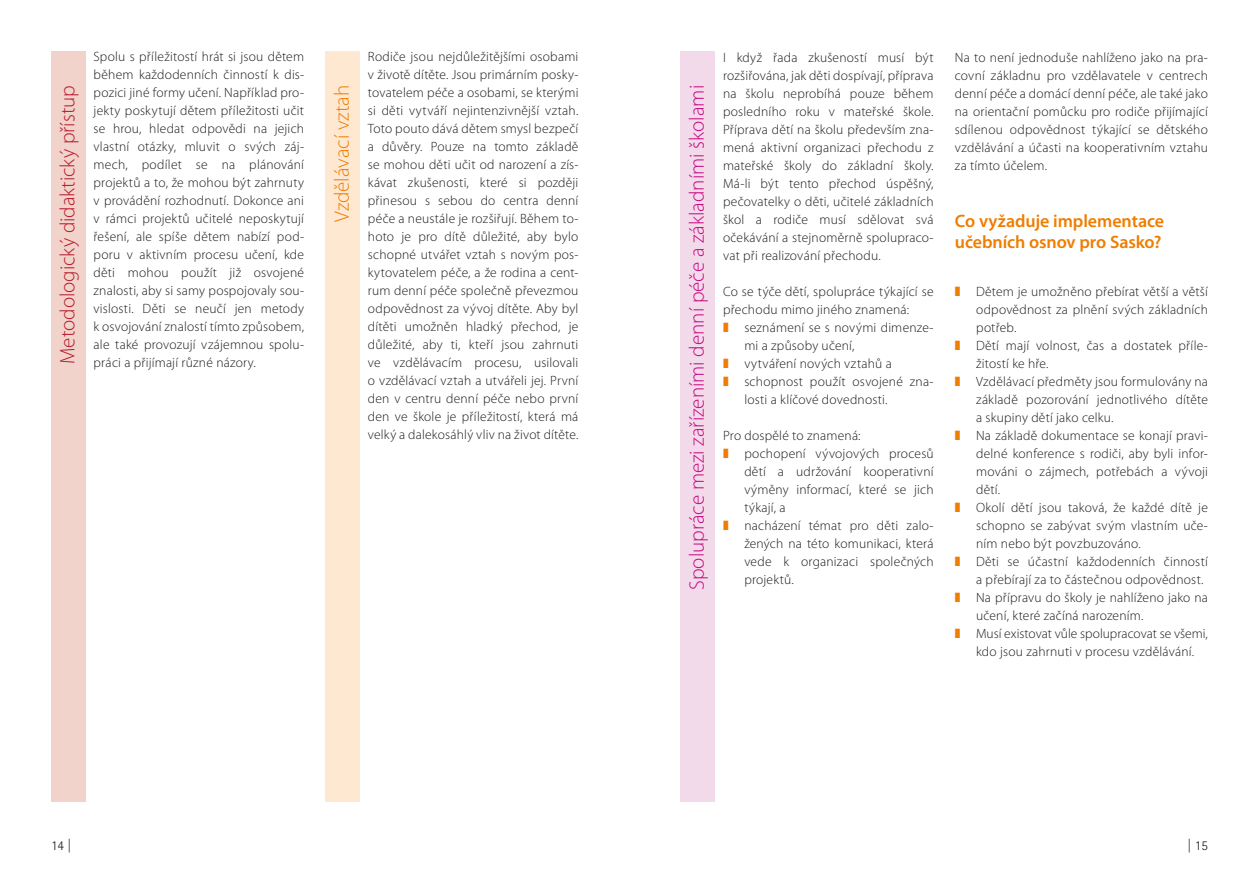
<style>
.page{position:relative;width:1259px;height:893px;background:#fff}
.page>*{position:absolute;margin:0;border:0;box-sizing:border-box;transform-origin:0 0}
.t1{font:300 21px "Myriad Pro";color:#c5087f}
.t2{font:300 21px "Myriad Pro";color:#b61829}
.t3{font:300 21px "Myriad Pro";color:#ef7d00}
.t4{font:600 18px/21px "Myriad Pro";letter-spacing:-.005em;color:#ef7d00}
.t5{font:300 13.5px/18px "Myriad Pro";letter-spacing:.015em;color:#1b1a19;text-align:justify}
.t6{font:300 13.5px "Agfa Rotis Sans Serif";color:#1b1a19}
.s1{color:#ef7d00}
</style>
<div class="page">
<div style="left:325px;top:51px;width:34px;height:750px;background:#fee8d2"></div>
<div style="left:680px;top:51px;width:34px;height:750px;background:#f2daeb"></div>
<div style="left:51px;top:51px;width:34px;height:750px;background:#f1d3cb"></div>
<h1 class="t2" style="left:55px;top:364px;width:280px;rotate:-90deg">Metodologický didaktický přístup</h1>
<p class="t5" style="left:94px;top:48px;width:212px">Spolu s příležitostí hrát si jsou dětem během každodenních činností k dis&shy;pozici jiné formy učení. Například pro&shy;jekty poskytují dětem příležitosti učit se hrou, hledat odpovědi na jejich vlastní otázky, mluvit o svých záj&shy;mech, podílet se na plánování projektů a to, že mohou být zahrnuty v provádění rozhodnutí. Dokonce ani v rámci projektů učitelé neposkytují řešení, ale spíše dětem nabízí pod&shy;poru v aktivním procesu učení, kde děti mohou použít již osvojené znalosti, aby si samy pospojovaly sou&shy;vislosti. Děti se neučí jen metody k osvojování znalostí tímto způsobem, ale také provozují vzájemnou spolu&shy;práci a přijímají různé názory.</p>
<p class="t5" style="left:368px;top:48px;width:212px">Rodiče jsou nejdůležitějšími osobami v životě dítěte. Jsou primárním posky&shy;tovatelem péče a osobami, se kterými si děti vytváří nejintenzivnější vztah.<br>Toto pouto dává dětem smysl bezpečí a důvěry. Pouze na tomto základě se mohou děti učit od narození a zís&shy;kávat zkušenosti, které si později přinesou s sebou do centra denní péče a neustále je rozšiřují. Během to&shy;hoto je pro dítě důležité, aby bylo schopné utvářet vztah s novým pos&shy;kytovatelem péče, a že rodina a cent&shy;rum denní péče společně převezmou odpovědnost za vývoj dítěte. Aby byl dítěti umožněn hladký přechod, je důležité, aby ti, kteří jsou zahrnuti ve vzdělávacím procesu, usilovali o vzdělávací vztah a utvářeli jej. První den v centru denní péče nebo první den ve škole je příležitostí, která má velký a dalekosáhlý vliv na život dítěte.</p>
<h1 class="t3" style="left:329px;top:222px;width:138px;rotate:-90deg">Vzdělávací vztah</h1>
<h1 class="t1" style="left:684px;top:590px;width:506px;rotate:-90deg">Spolupráce mezi zařízeními denní péče a základními školami</h1>
<p class="t5" style="left:723px;top:48px;width:212px">I když řada zkušeností musí být rozšiřována, jak děti dospívají, příprava na školu neprobíhá pouze během posledního roku v mateřské škole.<br>Příprava dětí na školu především zna&shy;mená aktivní organizaci přechodu z mateřské školy do základní školy.<br>Má-li být tento přechod úspěšný, pečovatelky o děti, učitelé základních škol a rodiče musí sdělovat svá očekávání a stejnoměrně spolupraco&shy;vat při realizování přechodu.</p>
<p class="t5" style="left:723px;top:282px;width:212px">Co se týče dětí, spolupráce týkající se</p>
<p class="t5" style="left:723px;top:300px;width:187px">přechodu mimo jiného znamená:</p>
<p class="t5" style="left:723px;top:318px;width:212px"><span class="s1">❚</span> seznámení se s novými dimenze-</p>
<p class="t5" style="left:744px;top:336px;width:112px">mi a způsoby učení,</p>
<p class="t5" style="left:723px;top:354px;width:170px"><span class="s1">❚</span> vytváření nových vztahů a</p>
<p class="t5" style="left:723px;top:372px;width:211px"><span class="s1">❚</span> schopnost použít osvojené zna-</p>
<p class="t5" style="left:744px;top:390px;width:145px">losti a klíčové dovednosti.</p>
<p class="t5" style="left:723px;top:426px;width:139px">Pro dospělé to znamená:</p>
<p class="t5" style="left:723px;top:444px;width:212px"><span class="s1">❚</span> pochopení vývojových procesů</p>
<p class="t5" style="left:744px;top:462px;width:191px">dětí a udržování kooperativní</p>
<p class="t5" style="left:744px;top:480px;width:191px">výměny informací, které se jich</p>
<p class="t5" style="left:744px;top:498px;width:43px">týkají, a</p>
<p class="t5" style="left:723px;top:516px;width:211px"><span class="s1">❚</span> nacházení témat pro děti zalo-</p>
<p class="t5" style="left:744px;top:534px;width:191px">žených na této komunikaci, která</p>
<p class="t5" style="left:744px;top:552px;width:191px">vede k organizaci společných</p>
<p class="t5" style="left:744px;top:570px;width:51px">projektů.</p>
<p class="t5" style="left:955px;top:48px;width:254px">Na to není jednoduše nahlíženo jako na pra&shy;covní základnu pro vzdělavatele v centrech denní péče a domácí denní péče, ale také jako na orientační pomůcku pro rodiče přijímající sdílenou odpovědnost týkající se dětského vzdělávání a účasti na kooperativním vztahu za tímto účelem.</p>
<h2 class="t4" style="left:955px;top:210px;width:211px">Co vyžaduje implementace učebních osnov pro Sasko?</h2>
<p class="t5" style="left:955px;top:282px;width:254px"><span class="s1">❚</span> Dětem je umožněno přebírat větší a větší</p>
<p class="t5" style="left:976px;top:300px;width:233px">odpovědnost za plnění svých základních</p>
<p class="t5" style="left:976px;top:318px;width:42px">potřeb.</p>
<p class="t5" style="left:955px;top:336px;width:254px"><span class="s1">❚</span> Dětí mají volnost, čas a dostatek příle-</p>
<p class="t5" style="left:976px;top:354px;width:74px">žitostí ke hře.</p>
<p class="t5" style="left:955px;top:372px;width:255px"><span class="s1">❚</span> Vzdělávací předměty jsou formulovány na</p>
<p class="t5" style="left:976px;top:390px;width:233px">základě pozorování jednotlivého dítěte</p>
<p class="t5" style="left:976px;top:408px;width:139px">a skupiny dětí jako celku.</p>
<p class="t5" style="left:955px;top:426px;width:254px"><span class="s1">❚</span> Na základě dokumentace se konají pravi-</p>
<p class="t5" style="left:976px;top:444px;width:233px">delné konference s rodiči, aby byli infor-</p>
<p class="t5" style="left:976px;top:462px;width:233px">mováni o zájmech, potřebách a vývoji</p>
<p class="t5" style="left:976px;top:480px;width:26px">dětí.</p>
<p class="t5" style="left:955px;top:498px;width:254px"><span class="s1">❚</span> Okolí dětí jsou taková, že každé dítě je</p>
<p class="t5" style="left:976px;top:516px;width:232px">schopno se zabývat svým vlastním uče-</p>
<p class="t5" style="left:976px;top:534px;width:166px">ním nebo být povzbuzováno.</p>
<p class="t5" style="left:955px;top:552px;width:254px"><span class="s1">❚</span> Děti se účastní každodenních činností</p>
<p class="t5" style="left:976px;top:570px;width:229px">a přebírají za to částečnou odpovědnost.</p>
<p class="t5" style="left:955px;top:588px;width:254px"><span class="s1">❚</span> Na přípravu do školy je nahlíženo jako na</p>
<p class="t5" style="left:976px;top:606px;width:169px">učení, které začíná narozením.</p>
<p class="t5" style="left:955px;top:624px;width:254px"><span class="s1">❚</span> Musí existovat vůle spolupracovat se všemi,</p>
<p class="t5" style="left:976px;top:642px;width:219px">kdo jsou zahrnuti v procesu vzdělávání.</p>
<p class="t6" style="left:51px;top:838px;width:22px">14 |</p>
<p class="t6" style="left:1187px;top:838px;width:22px">| 15</p>
</div>
